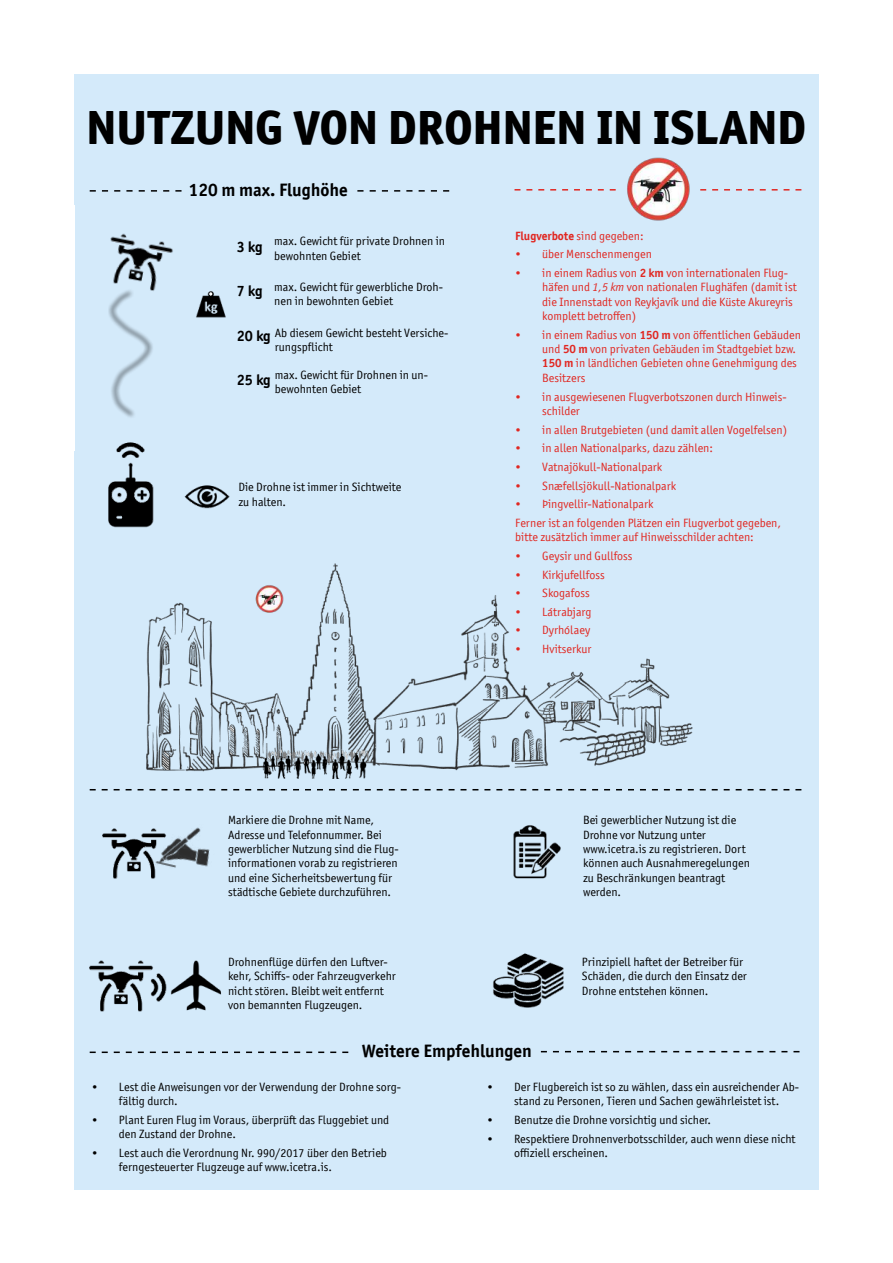
<style>
.page{position:relative;width:893px;height:1263px;background:#fff}
.page>*{position:absolute;margin:0;border:0;box-sizing:border-box;transform-origin:0 0}
.t1{font:800 48px "Officina San ITC";color:#000}
.t2{font:700 18px "Officina Sans ITC Pro";color:#000}
.t3{font:700 15px "Officina Sans ITC Pro";letter-spacing:-.01em;color:#000}
.t4{font:12px/14.4px "Officina Sans ITC Pro";color:#000}
.t5{font:12px/14.4px "Officina Sans ITC Pro";color:#e12721}
.s1{font-weight:700}
.s2{font-style:italic}
</style>
<div class="page">
<div style="left:74px;top:74px;width:745px;height:1116px;background:#d4eafa"></div>
<img style="left:110px;top:233px;width:63px;height:58px">
<img style="left:108px;top:462px;width:46px;height:66px">
<img style="left:116px;top:442px;width:29px;height:16px">
<img style="left:146px;top:563px;width:547px;height:209px">
<img style="left:184px;top:485px;width:46px;height:24px">
<svg style="left:90px;top:190px;width:92px;height:2px"></svg>
<img style="left:196px;top:291px;width:30px;height:27px">
<svg style="left:357px;top:190px;width:92px;height:2px"></svg>
<svg style="left:514px;top:189px;width:102px;height:2px"></svg>
<svg style="left:700px;top:189px;width:101px;height:2px"></svg>
<img style="left:627px;top:157px;width:63px;height:64px">
<img style="left:262px;top:711px;width:106px;height:68px">
<svg style="left:90px;top:789px;width:711px;height:1px"></svg>
<img style="left:118px;top:789px;width:127px;height:78px">
<img style="left:102px;top:815px;width:77px;height:64px">
<img style="left:513px;top:825px;width:48px;height:54px">
<img style="left:89px;top:960px;width:61px;height:52px">
<img style="left:150px;top:965px;width:17px;height:37px">
<img style="left:170px;top:960px;width:51px;height:51px">
<img style="left:493px;top:953px;width:71px;height:55px">
<svg style="left:90px;top:1051px;width:258px;height:2px"></svg>
<svg style="left:541px;top:1051px;width:258px;height:1px"></svg>
<svg style="left:108px;top:289px;width:45px;height:128px"></svg>
<svg style="left:74px;top:246px;width:1px;height:125px"></svg>
<img style="left:256px;top:583px;width:29px;height:30px">
<h1 class="t1" style="left:86px;top:99px;width:722px">NUTZUNG VON DROHNEN IN ISLAND</h1>
<h2 class="t2" style="left:189px;top:183px;width:161px">120 m max. Flughöhe</h2>
<p class="t4" style="left:274px;top:235px;width:172px">max. Gewicht für private Drohnen in bewohnten Gebiet</p>
<p class="t4" style="left:274px;top:281px;width:170px">max. Gewicht für gewerbliche Droh&shy;nen in bewohnten Gebiet</p>
<p class="t4" style="left:275px;top:326px;width:175px">Ab diesem Gewicht besteht Versiche&shy;rungspflicht</p>
<p class="t4" style="left:275px;top:369px;width:155px">max. Gewicht für Drohnen in un&shy;bewohnten Gebiet</p>
<p class="t3" style="left:237px;top:241px;width:27px">3 kg</p>
<p class="t3" style="left:237px;top:285px;width:27px">7 kg</p>
<p class="t3" style="left:237px;top:330px;width:36px">20 kg</p>
<p class="t3" style="left:237px;top:374px;width:36px">25 kg</p>
<p class="t4" style="left:238px;top:481px;width:164px">Die Drohne ist immer in Sichtweite zu halten.</p>
<p class="t5" style="left:515px;top:229px;width:130px"><span class="s1">Flugverbote</span> sind gegeben:</p>
<p class="t5" style="left:515px;top:248px;width:138px">• über Menschenmengen</p>
<p class="t5" style="left:542px;top:267px;width:256px;text-indent:-27px">• in einem Radius von <span class="s1">2 km</span> von internationalen Flug&shy;häfen und <span class="s2">1,5 km</span> von nationalen Flughäfen (damit ist die Innenstadt von Reykjavík und die Küste Akureyris komplett betroffen)</p>
<p class="t5" style="left:542px;top:328px;width:260px;text-indent:-27px">• in einem Radius von <span class="s1">150 m</span> von öffentlichen Gebäuden und <span class="s1">50 m</span> von privaten Gebäuden im Stadtgebiet bzw.<br><span class="s1">150 m</span> in ländlichen Gebieten ohne Genehmigung des Besitzers</p>
<p class="t5" style="left:542px;top:390px;width:246px;text-indent:-27px">• in ausgewiesenen Flugverbotszonen durch Hinweis&shy;schilder</p>
<p class="t5" style="left:515px;top:423px;width:273px">• in allen Brutgebieten (und damit allen Vogelfelsen)</p>
<p class="t5" style="left:515px;top:442px;width:199px">• in allen Nationalparks, dazu zählen:</p>
<p class="t5" style="left:515px;top:461px;width:148px">• Vatnajökull-Nationalpark</p>
<p class="t5" style="left:515px;top:479px;width:162px">• Snæfellsjökull-Nationalpark</p>
<p class="t5" style="left:515px;top:496px;width:267px;line-height:18.6px">• Þingvellir-Nationalpark<br>Ferner ist an folgenden Plätzen ein Flugverbot gegeben,</p>
<p class="t5" style="left:515px;top:531px;width:240px">bitte zusätzlich immer auf Hinweisschilder achten:</p>
<p class="t5" style="left:515px;top:550px;width:119px">• Geysir und Gullfoss</p>
<p class="t5" style="left:515px;top:568px;width:91px">• Kirkjufellfoss</p>
<p class="t5" style="left:515px;top:587px;width:76px">• Skogafoss</p>
<p class="t5" style="left:515px;top:606px;width:78px">• Látrabjarg</p>
<p class="t5" style="left:515px;top:624px;width:77px">• Dyrhólaey</p>
<p class="t5" style="left:515px;top:643px;width:78px">• Hvitserkur</p>
<p class="t4" style="left:228px;top:814px;width:172px">Markiere die Drohne mit Name, Adresse und Telefonnummer. Bei gewerblicher Nutzung sind die Flug&shy;informationen vorab zu registrieren und eine Sicherheitsbewertung für städtische Gebiete durchzuführen.</p>
<p class="t4" style="left:583px;top:814px;width:168px">Bei gewerblicher Nutzung ist die<br>Drohne vor Nutzung unter www.icetra.is zu registrieren. Dort können auch Ausnahmeregelungen zu Beschränkungen beantragt werden.</p>
<p class="t4" style="left:228px;top:954px;width:169px">Drohnenflüge dürfen den Luftver&shy;kehr, Schiffs- oder Fahrzeugverkehr nicht stören. Bleibt weit entfernt von bemannten Flugzeugen.</p>
<p class="t4" style="left:582px;top:955px;width:167px">Prinzipiell haftet der Betreiber für<br>Schäden, die durch den Einsatz der<br>Drohne entstehen können.</p>
<h2 class="t2" style="left:362px;top:1044px;width:171px">Weitere Empfehlungen</h2>
<p class="t4" style="left:119px;top:1081px;width:284px;text-indent:-27px">• Lest die Anweisungen vor der Verwendung der Drohne sorg&shy;fältig durch.</p>
<p class="t4" style="left:119px;top:1114px;width:272px;text-indent:-27px">• Plant Euren Flug im Voraus, überprüft das Fluggebiet und den Zustand der Drohne.</p>
<p class="t4" style="left:119px;top:1147px;width:269px;text-indent:-27px">• Lest auch die Verordnung Nr. 990/2017 über den Betrieb ferngesteuerter Flugzeuge auf www.icetra.is.</p>
<p class="t4" style="left:514px;top:1081px;width:286px;text-indent:-27px">• Der Flugbereich ist so zu wählen, dass ein ausreichender Ab&shy;stand zu Personen, Tieren und Sachen gewährleistet ist.</p>
<p class="t4" style="left:487px;top:1114px;width:225px">• Benutze die Drohne vorsichtig und sicher.</p>
<p class="t4" style="left:514px;top:1132px;width:283px;text-indent:-27px">• Respektiere Drohnenverbotsschilder, auch wenn diese nicht offiziell erscheinen.</p>
</div>
